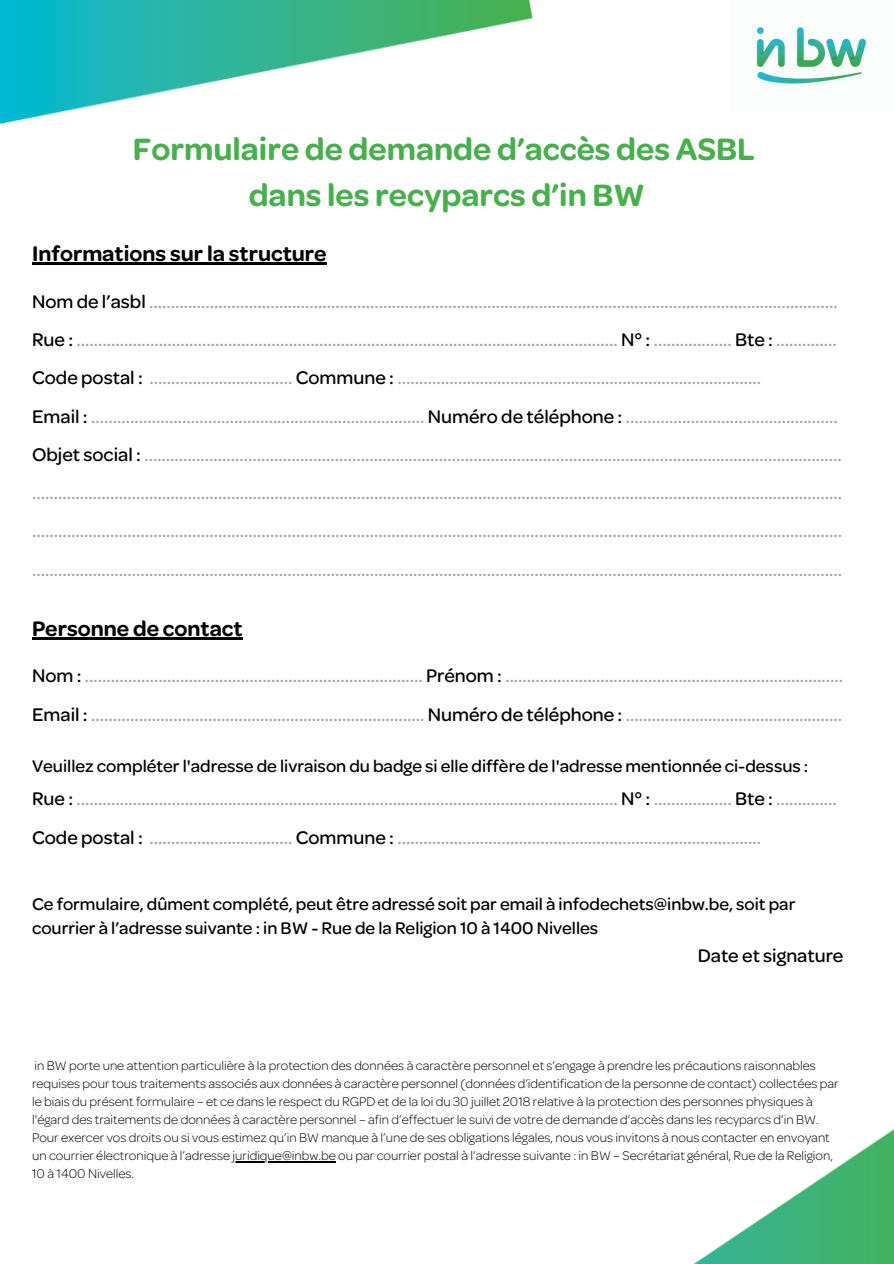
<style>
.page{position:relative;width:894px;height:1264px;background:#fff}
.page>*{position:absolute;margin:0;border:0;box-sizing:border-box;transform-origin:0 0}
.t1{font:600 33px/46.2px "Omnes";color:#47b04d;text-align:center}
.t2{font:600 22.5px "Omnes";color:#000}
.t3{font:500 19.5px/38.2px "Omnes";color:#a6a6a6}
.t4{font:500 19.5px "Omnes";color:#000}
.t5{font:500 18px/24.8px "Omnes";color:#000}
.t6{font:300 13.5px/18px "Omnes";color:#000}
.s1{color:#000}
</style>
<div class="page">
<img style="left:0;top:0;width:533px;height:123px">
<img style="left:756px;top:27px;width:111px;height:57px">
<img style="left:695px;top:1130px;width:198px;height:133px">
<hr style="left:32px;top:262px;width:294px;height:3px;background:#000">
<hr style="left:32px;top:637px;width:210px;height:2px;background:#000">
<hr style="left:232px;top:1161px;width:104px;height:1px;background:#000">
<p class="t1" style="left:133px;top:130px;width:623px">Formulaire de demande d’accès des ASBL dans les recyparcs d’in BW</p>
<p class="t2" style="left:32px;top:246px;width:296px">Informations sur la structure</p>
<h1 class="t3" style="left:32px;top:285px;width:811px"><span class="s1">Nom de l’asbl</span> ...............................................................................................................................................................<br><span class="s1">Rue :</span> ............................................................................................................................. <span class="s1">N° :</span> .................. <span class="s1">Bte :</span> ..............<br><span class="s1">Code postal :</span> ................................. <span class="s1">Commune :</span> ....................................................................................<br><span class="s1">Email :</span> ............................................................................. <span class="s1">Numéro de téléphone :</span> .................................................<br><span class="s1">Objet social :</span> ................................................................................................................................................................. ........................................................................................................................................................................................... ...........................................................................................................................................................................................</h1>
<h2 class="t3" style="left:32px;top:552px;width:811px">...........................................................................................................................................................................................</h2>
<h3 class="t2" style="left:32px;top:620px;width:212px">Personne de contact</h3>
<h2 class="t3" style="left:32px;top:659px;width:812px"><span class="s1">Nom :</span> .............................................................................. <span class="s1">Prénom :</span> ..............................................................................<br><span class="s1">Email :</span> ............................................................................. <span class="s1">Numéro de téléphone :</span> ..................................................</h2>
<p class="t5" style="left:32px;top:756px;width:777px">Veuillez compléter l'adresse de livraison du badge si elle diffère de l'adresse mentionnée ci-dessus :</p>
<p class="t3" style="left:32px;top:782px;width:806px"><span class="s1">Rue :</span> ............................................................................................................................. <span class="s1">N° :</span> .................. <span class="s1">Bte :</span> ..............<br><span class="s1">Code postal :</span> ................................. <span class="s1">Commune :</span> ....................................................................................</p>
<h3 class="t5" style="left:32px;top:893px;width:764px">Ce formulaire, dûment complété, peut être adressé soit par email à infodechets@inbw.be, soit par courrier à l’adresse suivante : in BW - Rue de la Religion 10 à 1400 Nivelles</h3>
<h3 class="t4" style="left:697px;top:948px;width:147px">Date et signature</h3>
<h3 class="t6" style="left:32px;top:1058px;width:808px">in BW porte une attention particulière à la protection des données à caractère personnel et s’engage à prendre les précautions raisonnables requises pour tous traitements associés aux données à caractère personnel (données d’identification de la personne de contact) collectées par le biais du présent formulaire – et ce dans le respect du RGPD et de la loi du 30 juillet 2018 relative à la protection des personnes physiques à l'égard des traitements de données à caractère personnel – afin d’effectuer le suivi de votre de demande d’accès dans les recyparcs d’in BW.</h3>
<h3 class="t6" style="left:32px;top:1130px;width:802px">Pour exercer vos droits ou si vous estimez qu’in BW manque à l’une de ses obligations légales, nous vous invitons à nous contacter en envoyant un courrier électronique à l’adresse juridique@inbw.be ou par courrier postal à l’adresse suivante : in BW – Secrétariat général, Rue de la Religion,</h3>
<h3 class="t6" style="left:32px;top:1166px;width:103px">10 à 1400 Nivelles.</h3>
</div>
